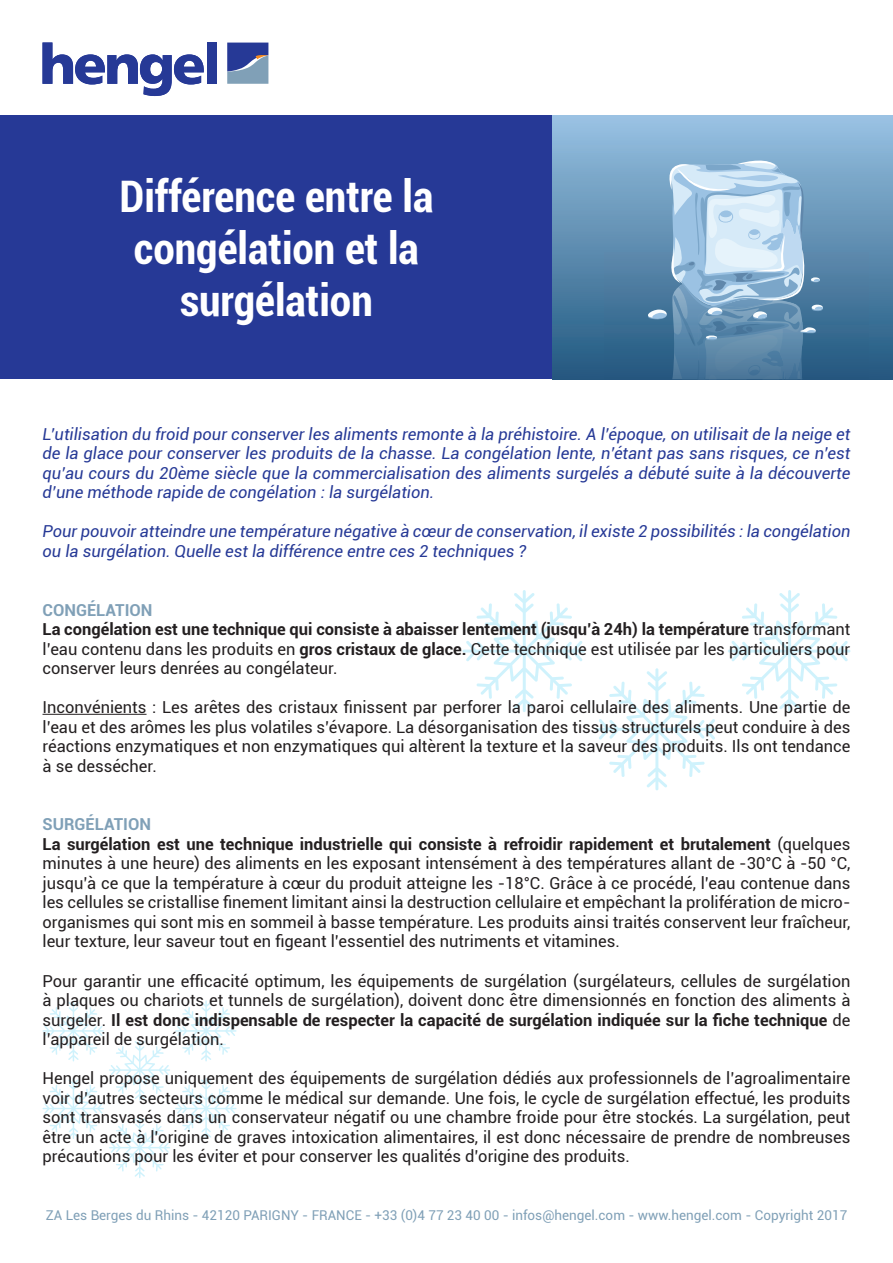
<style>
.page{position:relative;width:893px;height:1263px;background:#fff}
.page>*{position:absolute;margin:0;border:0;box-sizing:border-box;transform-origin:0 0}
.t1{font:700 condensed 43.5px/52.2px "Roboto";color:#fff;text-align:center}
.t2{font:16.5px/19.5px "Roboto";color:#231f20;text-align:justify}
.t3{font:italic 16.5px/19.5px "Roboto";color:#263996;text-align:justify}
.t4{font:13.5px "Roboto";color:#80a0b7}
.s1{font-weight:700;color:#80a0b7}
.s2{font-weight:700}
</style>
<div class="page">
<svg style="left:43px;top:43px;width:161px;height:53px"></svg>
<div style="left:207px;top:43px;width:10px;height:41px;background:#263996"></div>
<svg style="left:227px;top:43px;width:41px;height:41px"></svg>
<div style="left:0;top:116px;width:893px;height:263px;background:#263996"></div>
<svg style="left:595px;top:668px;width:123px;height:122px"></svg>
<svg style="left:728px;top:590px;width:122px;height:122px"></svg>
<svg style="left:462px;top:590px;width:123px;height:122px"></svg>
<svg style="left:43px;top:1000px;width:194px;height:178px"></svg>
<hr style="left:43px;top:714px;width:104px;height:1px;background:#231f20">
<div style="left:553px;top:116px;width:340px;height:263px;background:linear-gradient(to bottom,#98c1e2,#22587f)"></div>
<div style="left:604px;top:253px;width:264px;height:126px;background:linear-gradient(to bottom,#5c89ac,#22577f)"></div>
<svg style="left:640px;top:157px;width:185px;height:222px"></svg>
<h1 class="t1" style="left:119px;top:168px;width:315px">Différence entre la congélation et la surgélation</h1>
<p class="t3" style="left:43px;top:423px;width:809px">L’utilisation du froid pour conserver les aliments remonte à la préhistoire. A l’époque, on utilisait de la neige et de la glace pour conserver les produits de la chasse. La congélation lente, n’étant pas sans risques, ce n’est qu’au cours du 20ème siècle que la commercialisation des aliments surgelés a débuté suite à la découverte d’une méthode rapide de congélation : la surgélation.</p>
<p class="t3" style="left:43px;top:521px;width:809px">Pour pouvoir atteindre une température négative à cœur de conservation, il existe 2 possibilités : la congélation ou la surgélation. Quelle est la différence entre ces 2 techniques ?</p>
<p class="t2" style="left:43px;top:599px;width:809px;text-align:left"><span class="s1">CONGÉLATION<br></span><span class="s2">La congélation est une technique qui consiste à abaisser lentement (jusqu’à 24h) la température</span> transformant l’eau contenu dans les produits en <span class="s2">gros cristaux de glace.</span> Cette technique est utilisée par les particuliers pour conserver leurs denrées au congélateur.</p>
<p class="t2" style="left:43px;top:697px;width:809px">Inconvénients : Les arêtes des cristaux finissent par perforer la paroi cellulaire des aliments. Une partie de l’eau et des arômes les plus volatiles s’évapore. La désorganisation des tissus structurels peut conduire à des réactions enzymatiques et non enzymatiques qui altèrent la texture et la saveur des produits. Ils ont tendance à se dessécher.</p>
<p class="t2" style="left:43px;top:814px;width:809px;text-align:left"><span class="s1">SURGÉLATION<br></span><span class="s2">La surgélation est une technique industrielle qui consiste à refroidir rapidement et brutalement</span> (quelques minutes à une heure) des aliments en les exposant intensément à des températures allant de -30°C à -50 °C, jusqu’à ce que la température à cœur du produit atteigne les -18°C. Grâce à ce procédé, l’eau contenue dans les cellules se cristallise finement limitant ainsi la destruction cellulaire et empêchant la prolifération de micro&shy;organismes qui sont mis en sommeil à basse température. Les produits ainsi traités conservent leur fraîcheur, leur texture, leur saveur tout en figeant l’essentiel des nutriments et vitamines.</p>
<p class="t2" style="left:43px;top:970px;width:809px">Pour garantir une efficacité optimum, les équipements de surgélation (surgélateurs, cellules de surgélation à plaques ou chariots et tunnels de surgélation), doivent donc être dimensionnés en fonction des aliments à surgeler. <span class="s2">Il est donc indispensable de respecter la capacité de surgélation indiquée sur la fiche technique</span> de l’appareil de surgélation.</p>
<p class="t2" style="left:43px;top:1068px;width:809px">Hengel propose uniquement des équipements de surgélation dédiés aux professionnels de l’agroalimentaire voir d’autres secteurs comme le médical sur demande. Une fois, le cycle de surgélation effectué, les produits sont transvasés dans un conservateur négatif ou une chambre froide pour être stockés. La surgélation, peut être un acte à l’origine de graves intoxication alimentaires, il est donc nécessaire de prendre de nombreuses précautions pour les éviter et pour conserver les qualités d’origine des produits.</p>
<p class="t4" style="left:46px;top:1206px;width:803px">ZA Les Berges du Rhins - 42120 PARIGNY - FRANCE - +33 (0)4 77 23 40 00 - infos@hengel.com - www.hengel.com - Copyright 2017</p>
</div>
